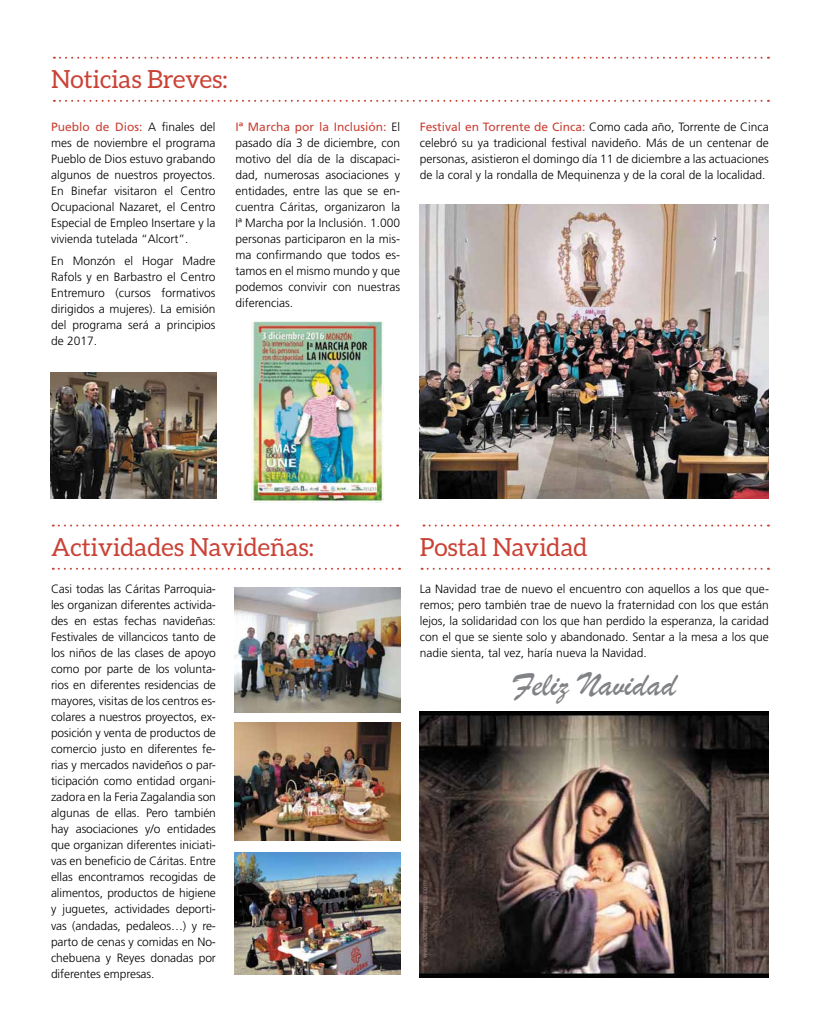
<style>
.page{position:relative;width:820px;height:1021px;background:#fff}
.page>*{position:absolute;margin:0;border:0;box-sizing:border-box;transform-origin:0 0}
.t1{font:35px "Brush Script";color:#808285}
.t2{font:25px "Aleo";color:#ca4236}
.t3{font:300 12px/16px "Frutiger";color:#000;text-align:justify}
.s1{font-weight:400;color:#ca4236}
</style>
<div class="page">
<img style="left:50px;top:372px;width:166px;height:126px">
<img style="left:235px;top:587px;width:165px;height:126px">
<img style="left:235px;top:722px;width:165px;height:118px">
<img style="left:235px;top:852px;width:165px;height:122px">
<img style="left:420px;top:204px;width:348px;height:294px">
<img style="left:420px;top:711px;width:348px;height:266px">
<img style="left:252px;top:321px;width:131px;height:181px">
<svg style="left:54px;top:57px;width:714px;height:2px"></svg>
<svg style="left:53px;top:524px;width:345px;height:2px"></svg>
<svg style="left:423px;top:524px;width:345px;height:2px"></svg>
<svg style="left:54px;top:100px;width:714px;height:2px"></svg>
<svg style="left:53px;top:567px;width:347px;height:2px"></svg>
<svg style="left:421px;top:567px;width:347px;height:2px"></svg>
<h2 class="t2" style="left:51px;top:65px;width:178px">Noticias Breves:</h2>
<p class="t3" style="left:51px;top:119px;width:166px"><span class="s1">Pueblo de Dios:</span> A finales del mes de noviembre el programa Pueblo de Dios estuvo grabando algunos de nuestros proyectos.<br>En Binefar visitaron el Centro Ocupacional Nazaret, el Centro Especial de Empleo Insertare y la vivienda tutelada “Alcort”.</p>
<p class="t3" style="left:51px;top:253px;width:166px">En Monzón el Hogar Madre Rafols y en Barbastro el Centro Entremuro (cursos formativos dirigidos a mujeres). La emisión del programa será a principios de 2017.</p>
<p class="t3" style="left:235px;top:119px;width:166px"><span class="s1">Iª Marcha por la Inclusión:</span> El pasado día 3 de diciembre, con motivo del día de la discapaci&shy;dad, numerosas asociaciones y entidades, entre las que se en&shy;cuentra Cáritas, organizaron la Iª Marcha por la Inclusión. 1.000 personas participaron en la mis&shy;ma confirmando que todos es&shy;tamos en el mismo mundo y que podemos convivir con nuestras diferencias.</p>
<p class="t3" style="left:420px;top:119px;width:350px"><span class="s1">Festival en Torrente de Cinca:</span> Como cada año, Torrente de Cinca celebró su ya tradicional festival navideño. Más de un centenar de personas, asistieron el domingo día 11 de diciembre a las actuaciones de la coral y la rondalla de Mequinenza y de la coral de la localidad.</p>
<h2 class="t2" style="left:51px;top:533px;width:264px">Actividades Navideñas:</h2>
<h2 class="t2" style="left:420px;top:533px;width:169px">Postal Navidad</h2>
<p class="t3" style="left:51px;top:581px;width:166px">Casi todas las Cáritas Parroquia&shy;les organizan diferentes activida&shy;des en estas fechas navideñas:<br>Festivales de villancicos tanto de los niños de las clases de apoyo como por parte de los volunta&shy;rios en diferentes residencias de mayores, visitas de los centros es&shy;colares a nuestros proyectos, ex&shy;posición y venta de productos de comercio justo en diferentes fe&shy;rias y mercados navideños o par&shy;ticipación como entidad organi&shy;zadora en la Feria Zagalandia son algunas de ellas. Pero también hay asociaciones y/o entidades que organizan diferentes iniciati&shy;vas en beneficio de Cáritas. Entre ellas encontramos recogidas de alimentos, productos de higiene y juguetes, actividades deporti&shy;vas (andadas, pedaleos…) y re&shy;parto de cenas y comidas en No&shy;chebuena y Reyes donadas por diferentes empresas.</p>
<p class="t3" style="left:420px;top:581px;width:350px">La Navidad trae de nuevo el encuentro con aquellos a los que que&shy;remos; pero también trae de nuevo la fraternidad con los que están lejos, la solidaridad con los que han perdido la esperanza, la caridad con el que se siente solo y abandonado. Sentar a la mesa a los que nadie sienta, tal vez, haría nueva la Navidad.</p>
<h1 class="t1" style="left:512px;top:663px;width:164px">Feliz Navidad</h1>
</div>
